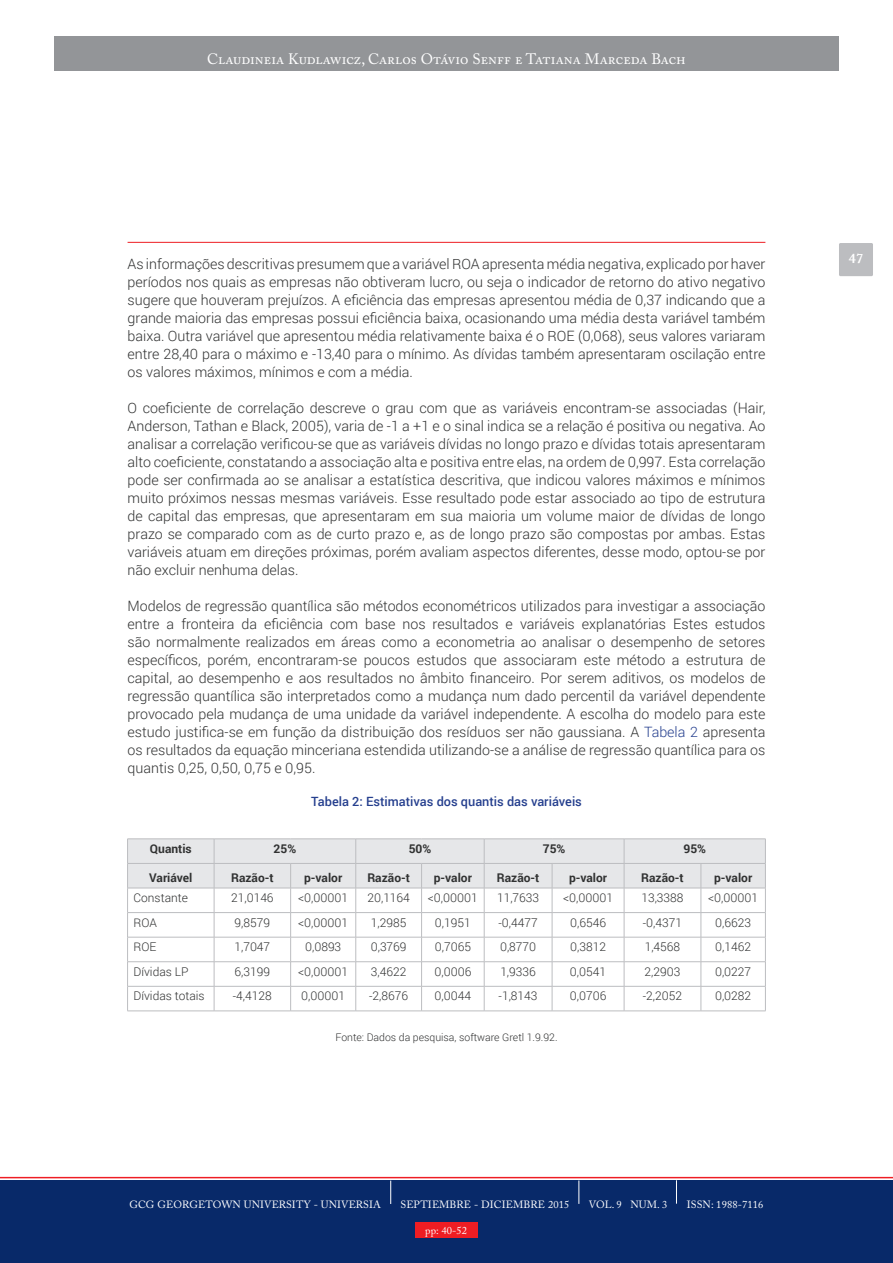
<style>
.page{position:relative;width:893px;height:1263px;background:#fff}
.page>*{position:absolute;margin:0;border:0;box-sizing:border-box;transform-origin:0 0}
.t1{font:15px "Adobe Caslon Pro";letter-spacing:.005em;color:#fff}
.t2{font:300 15px "Caslon";color:#fff}
.t3{font:300 14.25px/18px "Roboto";color:#313232;text-align:justify}
.t4{font:500 12.75px "Roboto";color:#253f8e}
.t5{font:300 12px "Roboto";color:#313232}
.t6{font:700 12px "Roboto";color:#313232}
.t7{font:10.5px "Adobe Caslon Pro";letter-spacing:.01em;color:#fff}
.t8{font:300 10.5px "Roboto";color:#313232}
.s1{color:#253f8e}
</style>
<div class="page">
<div style="left:54px;top:37px;width:785px;height:34px;background:#939598"></div>
<div style="left:0;top:1180px;width:893px;height:83px;background:#082969"></div>
<svg style="left:0;top:1177px;width:893px;height:27px"></svg>
<div style="left:839px;top:243px;width:34px;height:33px;background:#bcbdc0;border-radius:2px"></div>
<hr style="left:128px;top:242px;width:637px;height:1px;background:#ee1d23">
<hr style="left:127px;top:838px;width:87px;height:1px;background:#bcbdc0">
<hr style="left:214px;top:838px;width:77px;height:1px;background:#bcbdc0">
<hr style="left:291px;top:838px;width:65px;height:1px;background:#bcbdc0">
<hr style="left:356px;top:838px;width:66px;height:1px;background:#bcbdc0">
<hr style="left:422px;top:838px;width:62px;height:1px;background:#bcbdc0">
<hr style="left:484px;top:838px;width:68px;height:1px;background:#bcbdc0">
<hr style="left:552px;top:838px;width:72px;height:1px;background:#bcbdc0">
<hr style="left:624px;top:838px;width:77px;height:1px;background:#bcbdc0">
<hr style="left:701px;top:838px;width:65px;height:1px;background:#bcbdc0">
<svg style="left:127px;top:839px;width:639px;height:172px"></svg>
<hr style="left:127px;top:1011px;width:87px;height:1px;background:#bcbdc0">
<hr style="left:214px;top:1011px;width:77px;height:1px;background:#bcbdc0">
<hr style="left:291px;top:1011px;width:65px;height:1px;background:#bcbdc0">
<hr style="left:356px;top:1011px;width:66px;height:1px;background:#bcbdc0">
<hr style="left:422px;top:1011px;width:62px;height:1px;background:#bcbdc0">
<hr style="left:484px;top:1011px;width:68px;height:1px;background:#bcbdc0">
<hr style="left:552px;top:1011px;width:72px;height:1px;background:#bcbdc0">
<hr style="left:624px;top:1011px;width:77px;height:1px;background:#bcbdc0">
<hr style="left:701px;top:1011px;width:65px;height:1px;background:#bcbdc0">
<div style="left:415px;top:1222px;width:63px;height:16px;background:#ee1d23"></div>
<p class="t1" style="left:207px;top:50px;width:480px">Claudineia Kudlawicz, Carlos Otávio Senff e Tatiana Marceda Bach</p>
<p class="t3" style="left:128px;top:254px;width:639px">As informações descritivas presumem que a variável ROA apresenta média negativa, explicado por haver períodos nos quais as empresas não obtiveram lucro, ou seja o indicador de retorno do ativo negativo sugere que houveram prejuízos. A eficiência das empresas apresentou média de 0,37 indicando que a grande maioria das empresas possui eficiência baixa, ocasionando uma média desta variável também baixa. Outra variável que apresentou média relativamente baixa é o ROE (0,068), seus valores variaram entre 28,40 para o máximo e -13,40 para o mínimo. As dívidas também apresentaram oscilação entre os valores máximos, mínimos e com a média.</p>
<p class="t3" style="left:128px;top:398px;width:639px">O coeficiente de correlação descreve o grau com que as variáveis encontram-se associadas (Hair, Anderson, Tathan e Black, 2005), varia de -1 a +1 e o sinal indica se a relação é positiva ou negativa. Ao analisar a correlação verificou-se que as variáveis dívidas no longo prazo e dívidas totais apresentaram alto coeficiente, constatando a associação alta e positiva entre elas, na ordem de 0,997. Esta correlação pode ser confirmada ao se analisar a estatística descritiva, que indicou valores máximos e mínimos muito próximos nessas mesmas variáveis. Esse resultado pode estar associado ao tipo de estrutura de capital das empresas, que apresentaram em sua maioria um volume maior de dívidas de longo prazo se comparado com as de curto prazo e, as de longo prazo são compostas por ambas. Estas variáveis atuam em direções próximas, porém avaliam aspectos diferentes, desse modo, optou-se por não excluir nenhuma delas.</p>
<p class="t3" style="left:128px;top:596px;width:639px">Modelos de regressão quantílica são métodos econométricos utilizados para investigar a associação entre a fronteira da eficiência com base nos resultados e variáveis explanatórias Estes estudos são normalmente realizados em áreas como a econometria ao analisar o desempenho de setores específicos, porém, encontraram-se poucos estudos que associaram este método a estrutura de capital, ao desempenho e aos resultados no âmbito financeiro. Por serem aditivos, os modelos de regressão quantílica são interpretados como a mudança num dado percentil da variável dependente provocado pela mudança de uma unidade da variável independente. A escolha do modelo para este estudo justifica-se em função da distribuição dos resíduos ser não gaussiana. A <span class="s1">Tabela 2</span> apresenta os resultados da equação minceriana estendida utilizando-se a análise de regressão quantílica para os quantis 0,25, 0,50, 0,75 e 0,95.</p>
<p class="t4" style="left:311px;top:792px;width:272px">Tabela 2: Estimativas dos quantis das variáveis</p>
<p class="t6" style="left:150px;top:840px;width:43px">Quantis</p>
<p class="t6" style="left:274px;top:840px;width:24px">25%</p>
<p class="t6" style="left:409px;top:840px;width:24px">50%</p>
<p class="t6" style="left:543px;top:840px;width:24px">75%</p>
<p class="t6" style="left:683px;top:840px;width:24px">95%</p>
<p class="t6" style="left:149px;top:869px;width:45px">Variável</p>
<p class="t6" style="left:231px;top:869px;width:44px">Razão-t</p>
<p class="t6" style="left:304px;top:869px;width:40px">p-valor</p>
<p class="t6" style="left:367px;top:869px;width:44px">Razão-t</p>
<p class="t6" style="left:434px;top:869px;width:40px">p-valor</p>
<p class="t6" style="left:497px;top:869px;width:44px">Razão-t</p>
<p class="t6" style="left:569px;top:869px;width:40px">p-valor</p>
<p class="t6" style="left:641px;top:869px;width:44px">Razão-t</p>
<p class="t6" style="left:714px;top:869px;width:40px">p-valor</p>
<p class="t5" style="left:134px;top:889px;width:56px">Constante</p>
<p class="t5" style="left:231px;top:889px;width:44px">21,0146</p>
<p class="t5" style="left:298px;top:889px;width:52px">&lt;0,00001</p>
<p class="t5" style="left:367px;top:889px;width:44px">20,1164</p>
<p class="t5" style="left:428px;top:889px;width:52px">&lt;0,00001</p>
<p class="t5" style="left:497px;top:889px;width:44px">11,7633</p>
<p class="t5" style="left:563px;top:889px;width:52px">&lt;0,00001</p>
<p class="t5" style="left:641px;top:889px;width:44px">13,3388</p>
<p class="t5" style="left:708px;top:889px;width:52px">&lt;0,00001</p>
<p class="t5" style="left:134px;top:914px;width:25px">ROA</p>
<p class="t5" style="left:235px;top:914px;width:37px">9,8579</p>
<p class="t5" style="left:298px;top:914px;width:52px">&lt;0,00001</p>
<p class="t5" style="left:371px;top:914px;width:37px">1,2985</p>
<p class="t5" style="left:435px;top:914px;width:37px">0,1951</p>
<p class="t5" style="left:498px;top:914px;width:41px">-0,4477</p>
<p class="t5" style="left:570px;top:914px;width:37px">0,6546</p>
<p class="t5" style="left:643px;top:914px;width:41px">-0,4371</p>
<p class="t5" style="left:715px;top:914px;width:37px">0,6623</p>
<p class="t5" style="left:134px;top:939px;width:24px">ROE</p>
<p class="t5" style="left:234px;top:939px;width:37px">1,7047</p>
<p class="t5" style="left:305px;top:939px;width:38px">0,0893</p>
<p class="t5" style="left:371px;top:939px;width:37px">0,3769</p>
<p class="t5" style="left:435px;top:939px;width:38px">0,7065</p>
<p class="t5" style="left:500px;top:939px;width:38px">0,8770</p>
<p class="t5" style="left:570px;top:939px;width:37px">0,3812</p>
<p class="t5" style="left:645px;top:939px;width:37px">1,4568</p>
<p class="t5" style="left:715px;top:939px;width:37px">0,1462</p>
<p class="t5" style="left:134px;top:963px;width:57px">Dívidas LP</p>
<p class="t5" style="left:235px;top:963px;width:37px">6,3199</p>
<p class="t5" style="left:298px;top:963px;width:52px">&lt;0,00001</p>
<p class="t5" style="left:371px;top:963px;width:37px">3,4622</p>
<p class="t5" style="left:434px;top:963px;width:38px">0,0006</p>
<p class="t5" style="left:500px;top:963px;width:37px">1,9336</p>
<p class="t5" style="left:570px;top:963px;width:38px">0,0541</p>
<p class="t5" style="left:644px;top:963px;width:37px">2,2903</p>
<p class="t5" style="left:715px;top:963px;width:38px">0,0227</p>
<p class="t5" style="left:134px;top:988px;width:73px">Dívidas totais</p>
<p class="t5" style="left:233px;top:988px;width:40px">-4,4128</p>
<p class="t5" style="left:301px;top:988px;width:45px">0,00001</p>
<p class="t5" style="left:369px;top:988px;width:40px">-2,8676</p>
<p class="t5" style="left:435px;top:988px;width:38px">0,0044</p>
<p class="t5" style="left:499px;top:988px;width:40px">-1,8143</p>
<p class="t5" style="left:570px;top:988px;width:38px">0,0706</p>
<p class="t5" style="left:643px;top:988px;width:41px">-2,2052</p>
<p class="t5" style="left:715px;top:988px;width:38px">0,0282</p>
<p class="t8" style="left:335px;top:1030px;width:224px">Fonte: Dados da pesquisa, software Gretl 1.9.92.</p>
<p class="t7" style="left:129px;top:1198px;width:253px">GCG GEORGETOWN UNIVERSITY - UNIVERSIA</p>
<p class="t7" style="left:400px;top:1198px;width:170px">SEPTIEMBRE - DICIEMBRE 2015</p>
<p class="t7" style="left:589px;top:1198px;width:80px">VOL. 9 NUM. 3</p>
<p class="t7" style="left:687px;top:1198px;width:78px">ISSN: 1988-7116</p>
<p class="t7" style="left:425px;top:1224px;width:43px">pp: 40-52</p>
<p class="t2" style="left:849px;top:253px;width:16px">47</p>
</div>
